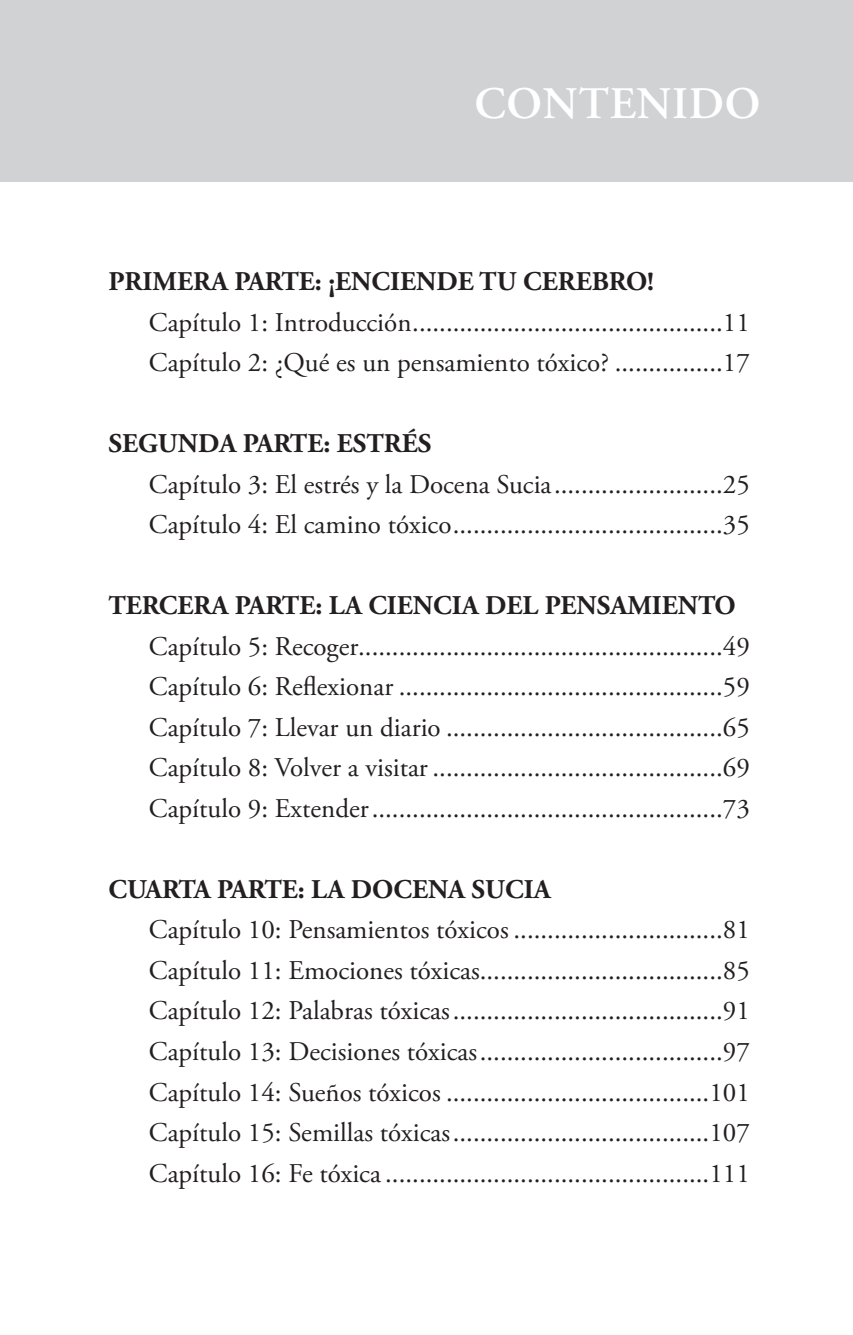
<style>
.page{position:relative;width:853px;height:1335px;background:#fff}
.page>*{position:absolute;margin:0;border:0;box-sizing:border-box;transform-origin:0 0}
.Title00{font:600 45px "Adobe Garamond Pro";letter-spacing:.015em;color:#fff}
.t1{font:27px "Adobe Garamond Pro";color:#231f20}
.t2{font:700 27px "Adobe Garamond Pro";color:#231f20}
</style>
<div class="page">
<div style="left:0;top:0;width:853px;height:181px;background:#d1d2d4"></div>
<p class="Title00" style="left:474px;top:78px;width:287px">CONTENIDO</p>
<p class="t2" style="left:108px;top:266px;width:547px">PRIMERA PARTE: ¡ENCIENDE TU CEREBRO!</p>
<p class="t1" style="left:149px;top:306px;width:602px">Capítulo 1: Introducción..............................................11</p>
<p class="t1" style="left:149px;top:346px;width:602px">Capítulo 2: ¿Qué es un pensamiento tóxico? ................17</p>
<p class="t2" style="left:108px;top:428px;width:325px">SEGUNDA PARTE: ESTRÉS</p>
<p class="t1" style="left:149px;top:468px;width:602px">Capítulo 3: El estrés y la Docena Sucia.........................25</p>
<p class="t1" style="left:149px;top:508px;width:602px">Capítulo 4: El camino tóxico........................................35</p>
<p class="t2" style="left:108px;top:590px;width:629px">TERCERA PARTE: LA CIENCIA DEL PENSAMIENTO</p>
<p class="t1" style="left:149px;top:630px;width:602px">Capítulo 5: Recoger......................................................49</p>
<p class="t1" style="left:149px;top:670px;width:602px">Capítulo 6: Reflexionar ................................................59</p>
<p class="t1" style="left:149px;top:711px;width:602px">Capítulo 7: Llevar un diario .........................................65</p>
<p class="t1" style="left:149px;top:751px;width:602px">Capítulo 8: Volver a visitar ...........................................69</p>
<p class="t1" style="left:149px;top:792px;width:602px">Capítulo 9: Extender....................................................73</p>
<p class="t2" style="left:108px;top:873px;width:444px">CUARTA PARTE: LA DOCENA SUCIA</p>
<p class="t1" style="left:149px;top:913px;width:602px">Capítulo 10: Pensamientos tóxicos ...............................81</p>
<p class="t1" style="left:149px;top:954px;width:602px">Capítulo 11: Emociones tóxicas....................................85</p>
<p class="t1" style="left:149px;top:994px;width:602px">Capítulo 12: Palabras tóxicas........................................91</p>
<p class="t1" style="left:149px;top:1035px;width:602px">Capítulo 13: Decisiones tóxicas....................................97</p>
<p class="t1" style="left:149px;top:1075px;width:602px">Capítulo 14: Sueños tóxicos .......................................101</p>
<p class="t1" style="left:149px;top:1116px;width:602px">Capítulo 15: Semillas tóxicas......................................107</p>
<p class="t1" style="left:149px;top:1156px;width:602px">Capítulo 16: Fe tóxica ................................................111</p>
</div>
